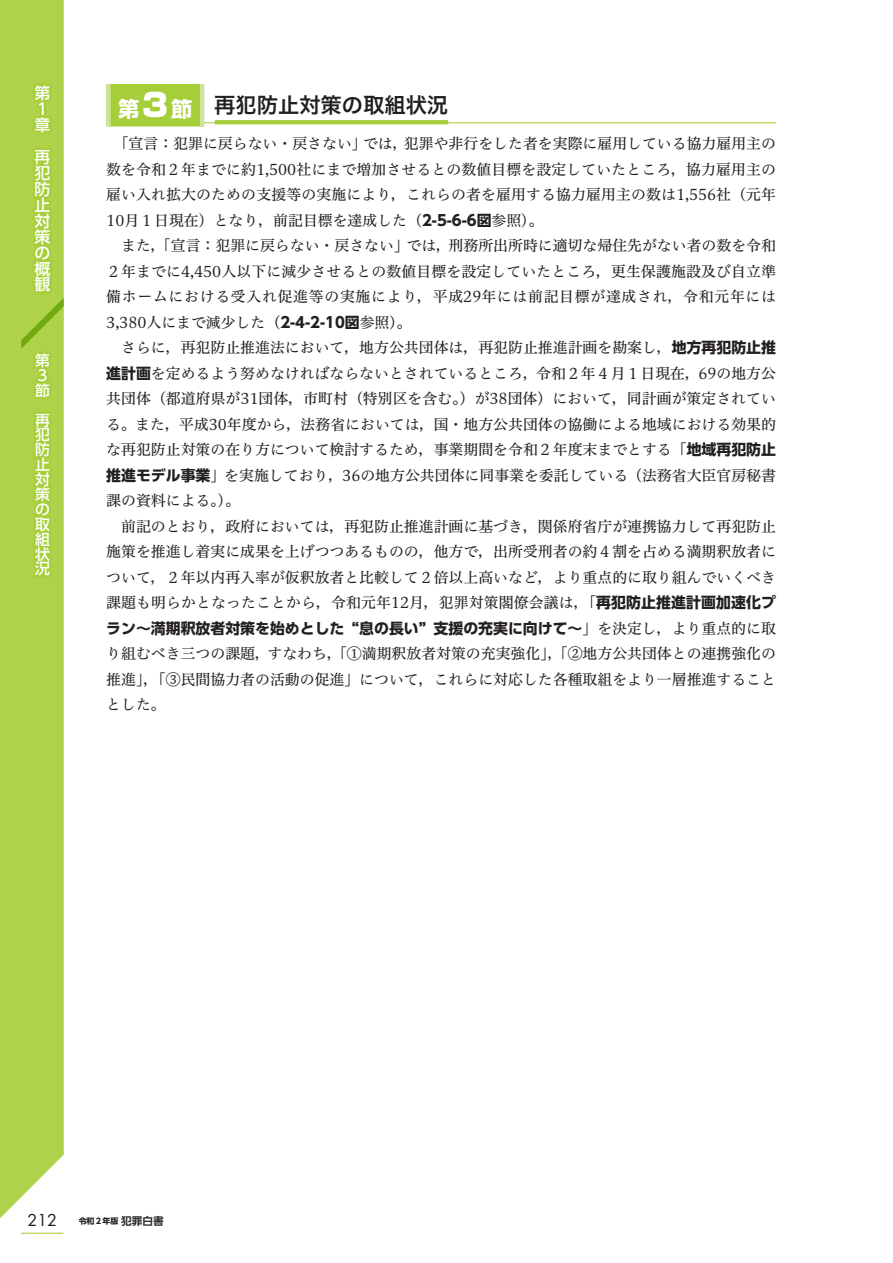
<style>
.page{position:relative;width:893px;height:1263px;background:#fff}
.page>*{position:absolute;margin:0;border:0;box-sizing:border-box;transform-origin:0 0}
.t1{font:21.3px "Hiragino UD Sans F Std W6";color:#231f20}
.t2{font:500 15.9px/15.9px "UD Shin Go Pr 6";color:#fff}
.t3{font:15.9px "Futura Std";color:#231f20}
.t4{font:14.85px/25.5px "Hiragino UD Serif Std W4";color:#231f20;text-align:justify}
.t5{font:700 14.85px "UD Shin Go Pr 6";color:#231f20}
.t6{font:500 14.85px/14.9px "UD Shin Go Pr 6";color:#fff}
.t7{font:700 7.95px "UD Shin Go Pr 6";color:#231f20}
.s1{font-family:"Shin Go Pr 6";font-weight:700;color:#fff}
.s2{font-family:"Shin Go Pr 6";font-weight:900;font-size:31.95px;color:#fff}
.s3{font-family:"UD Shin Go Pr 6";font-weight:700}
.s4{font-family:"Hiragino UD Serif Std W4";font-weight:400}
.s5{font-family:"UD Shin Go Pr 6 De";font-size:10.65px}
</style>
<div class="page">
<hr style="left:21px;top:1233px;width:43px;height:1px;background:#a6ce39">
<div style="left:0;top:0;width:64px;height:1219px;background:#aed24a"></div>
<svg style="left:24px;top:81px;width:30px;height:56px;background:#aad042"></svg>
<svg style="left:29px;top:409px;width:27px;height:174px;background:#a9cf3f"></svg>
<svg style="left:20px;top:146px;width:44px;height:257px;background:#a9cf43"></svg>
<svg style="left:215px;top:120px;width:233px;height:4px"></svg>
<hr style="left:106px;top:122px;width:670px;height:1px;background:#a6ce39">
<svg style="left:106px;top:84px;width:98px;height:42px;background:#a9cf41"></svg>
<p class="t2" style="left:35px;top:85px;width:17px">第<br>１章</p>
<p class="t2" style="left:35px;top:148px;width:17px;text-align:justify">再犯防止対策の概観</p>
<p class="t6" style="left:35px;top:353px;width:16px">第<br>３節</p>
<p class="t6" style="left:35px;top:412px;width:16px;text-align:justify">再犯防止対策の取組状況</p>
<h1 class="t1" style="left:118px;top:89px;width:332px"><span class="s1">第</span><span class="s2">３</span><span class="s1">節</span> 再犯防止対策の取組状況</h1>
<p class="t4" style="left:106px;top:130px;width:671px;text-indent:7px">「宣言：犯罪に戻らない・戻さない」では，犯罪や非行をした者を実際に雇用している協力雇用主の数を令和２年までに約1,500社にまで増加させるとの数値目標を設定していたところ，協力雇用主の雇い入れ拡大のための支援等の実施により，これらの者を雇用する協力雇用主の数は1,556社（元年10月１日現在）となり，前記目標を達成した（<span class="s3">2-5-6-6図</span>参照）。</p>
<p class="t4" style="left:106px;top:232px;width:671px;text-indent:15px">また，「宣言：犯罪に戻らない・戻さない」では，刑務所出所時に適切な帰住先がない者の数を令和２年までに4,450人以下に減少させるとの数値目標を設定していたところ，更生保護施設及び自立準備ホームにおける受入れ促進等の実施により，平成29年には前記目標が達成され，令和元年には3,380人にまで減少した（<span class="s3">2-4-2-10図</span>参照）。</p>
<p class="t4" style="left:106px;top:334px;width:671px;text-indent:15px">さらに，再犯防止推進法において，地方公共団体は，再犯防止推進計画を勘案し，<span class="s3">地方再犯防止推進計画</span>を定めるよう努めなければならないとされているところ，令和２年４月１日現在，69の地方公共団体（都道府県が31団体，市町村（特別区を含む。）が38団体）において，同計画が策定されている。また，平成30年度から，法務省においては，国・地方公共団体の協働による地域における効果的な再犯防止対策の在り方について検討するため，事業期間を令和２年度末までとする「<span class="s3">地域再犯防止推進モデル事業</span>」を実施しており，36の地方公共団体に同事業を委託している（法務省大臣官房秘書課の資料による。）。</p>
<p class="t4" style="left:106px;top:513px;width:671px;text-indent:15px">前記のとおり，政府においては，再犯防止推進計画に基づき，関係府省庁が連携協力して再犯防止施策を推進し着実に成果を上げつつあるものの，他方で，出所受刑者の約４割を占める満期釈放者について，２年以内再入率が仮釈放者と比較して２倍以上高いなど，より重点的に取り組んでいくべき課題も明らかとなったことから，令和元年12月，犯罪対策閣僚会議は，「<span class="s3">再犯防止推進計画加速化プ</span></p>
<p class="t5" style="left:106px;top:616px;width:671px">ラン～満期釈放者対策を始めとした “息の長い” 支援の充実に向けて～<span class="s4">」を決定し，より重点的に取</span></p>
<p class="t4" style="left:106px;top:640px;width:671px">り組むべき三つの課題，すなわち，「①満期釈放者対策の充実強化」，「②地方公共団体との連携強化の推進」，「③民間協力者の活動の促進」について，これらに対応した各種取組をより一層推進することとした。</p>
<p class="t3" style="left:28px;top:1210px;width:31px">212</p>
<p class="t7" style="left:79px;top:1214px;width:87px">令和２年版 <span class="s5">犯罪白書</span></p>
</div>
